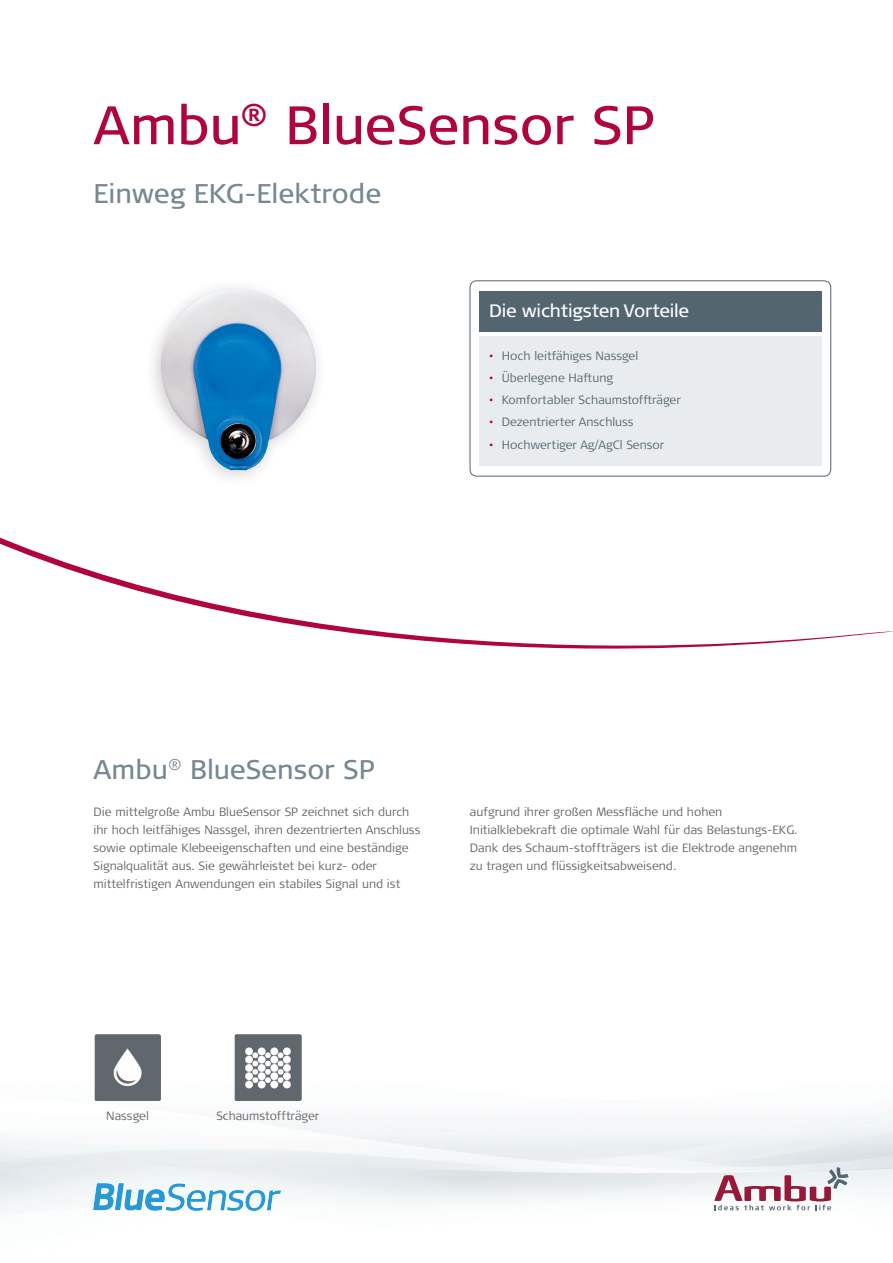
<style>
.page{position:relative;width:893px;height:1263px;background:#fff}
.page>*{position:absolute;margin:0;border:0;box-sizing:border-box;transform-origin:0 0}
.t1{font:54px "Signa OT";color:#b0043d}
.t2{font:27px "Signa OT";color:#778891}
.t3{font:18px "Signa OT";letter-spacing:-.01em;color:#fff}
.t4{font:300 12px/18px "Signa OT";color:#636366}
.t5{font:300 12px "Signa OT";color:#53656e}
.s1{color:#b0043d}
</style>
<div class="page">
<svg style="left:0;top:537px;width:893px;height:112px"></svg>
<img style="left:0;top:1079px;width:893px;height:136px">
<svg style="left:714px;top:1167px;width:134px;height:43px"></svg>
<div style="left:470px;top:281px;width:361px;height:195px;border:1px solid #53656e;border-radius:7px"></div>
<div style="left:479px;top:336px;width:342px;height:130px;background:#e9ecef"></div>
<div style="left:479px;top:291px;width:342px;height:41px;background:#53656e"></div>
<img style="left:156px;top:289px;width:162px;height:182px">
<img style="left:94px;top:1035px;width:67px;height:65px">
<img style="left:235px;top:1035px;width:66px;height:65px">
<img style="left:94px;top:1184px;width:186px;height:26px">
<h1 class="t1" style="left:94px;top:94px;width:562px">Ambu<sup>®</sup> BlueSensor SP</h1>
<h2 class="t2" style="left:94px;top:178px;width:289px">Einweg EKG-Elektrode</h2>
<h3 class="t3" style="left:489px;top:301px;width:202px">Die wichtigsten Vorteile</h3>
<p class="t5" style="left:489px;top:349px;width:151px"><span class="s1">•</span> Hoch leitfähiges Nassgel</p>
<p class="t5" style="left:489px;top:371px;width:126px"><span class="s1">•</span> Überlegene Haftung</p>
<p class="t5" style="left:489px;top:393px;width:193px"><span class="s1">•</span> Komfortabler Schaumstoffträger</p>
<p class="t5" style="left:489px;top:415px;width:146px"><span class="s1">•</span> Dezentrierter Anschluss</p>
<p class="t5" style="left:489px;top:438px;width:177px"><span class="s1">•</span> Hochwertiger Ag/AgCl Sensor</p>
<h2 class="t2" style="left:94px;top:754px;width:282px">Ambu<sup>®</sup> BlueSensor SP</h2>
<p class="t4" style="left:94px;top:803px;width:328px">Die mittelgroße Ambu BlueSensor SP zeichnet sich durch ihr hoch leitfähiges Nassgel, ihren dezentrierten Anschluss sowie optimale Klebeeigenschaften und eine beständige Signalqualität aus. Sie gewährleistet bei kurz- oder mittelfristigen Anwendungen ein stabiles Signal und ist</p>
<p class="t4" style="left:470px;top:803px;width:329px">aufgrund ihrer großen Messfläche und hohen Initialklebekraft die optimale Wahl für das Belastungs-EKG.<br>Dank des Schaum-stoffträgers ist die Elektrode angenehm zu tragen und flüssigkeitsabweisend.</p>
<p class="t4" style="left:106px;top:1107px;width:44px">Nassgel</p>
<p class="t4" style="left:216px;top:1107px;width:104px">Schaumstoffträger</p>
</div>
